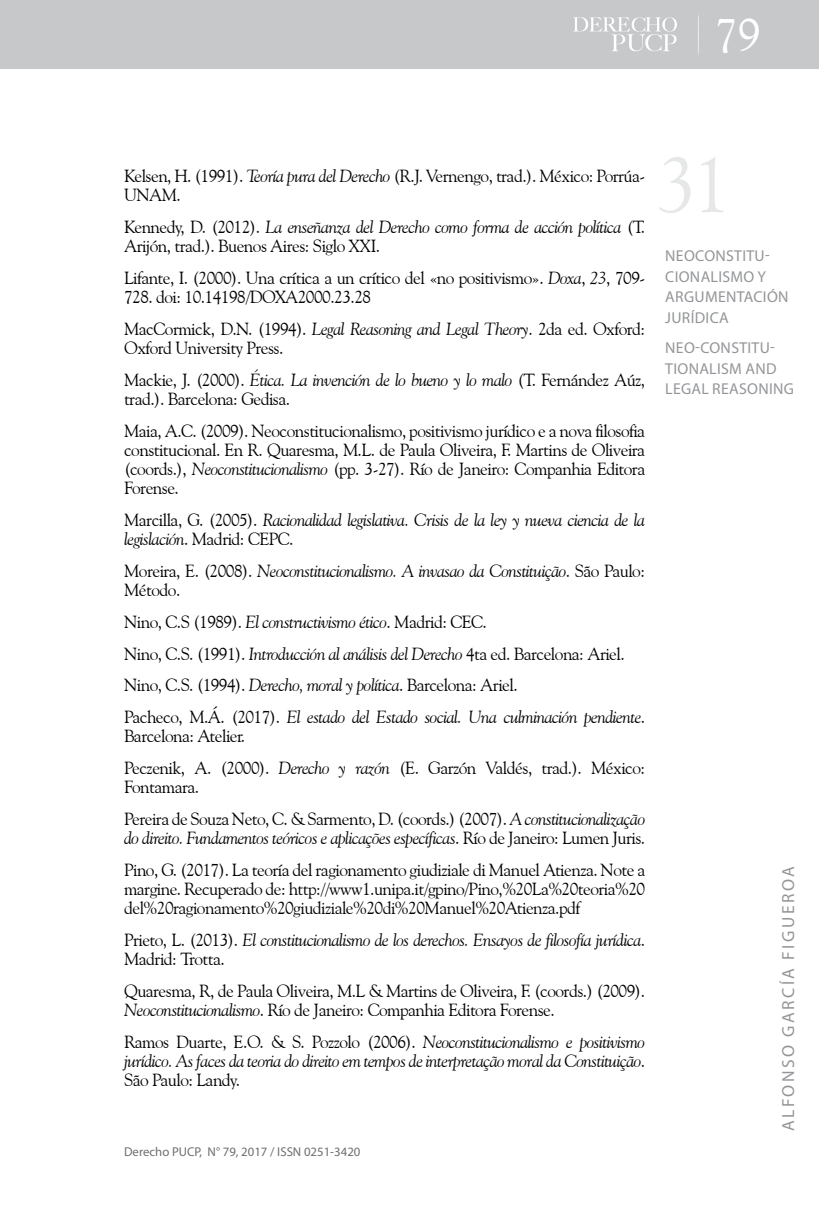
<style>
.page{position:relative;width:819px;height:1206px;background:#fff}
.page>*{position:absolute;margin:0;border:0;box-sizing:border-box;transform-origin:0 0}
.t1{font:78.75px "Goudy Old Style BT";color:#e6e7e8}
.t2{font:46.38px "Goudy Old Style BT";color:#fff}
.t3{font:17.5px/19.2px "Goudy Old Style BT";letter-spacing:-.03em;color:#000}
.t4{font:italic 17.5px/19.2px "Goudy Old Style BT";letter-spacing:-.03em;color:#000}
.t5{font:17.5px "Myriad Pro";letter-spacing:.14em;color:#939598}
.t6{font:15.75px/20.7px "Myriad Pro";letter-spacing:.02em;color:#939598}
.t7{font:12.78px "Myriad Pro";color:#6d6e71}
.s1{font-style:italic}
.s2{font-style:normal}
</style>
<div class="page">
<div style="left:0;top:0;width:819px;height:69px;background:#c7c8ca"></div>
<svg style="left:573px;top:17px;width:104px;height:34px"></svg>
<h2 class="t2" style="left:714px;top:6px;width:47px">79</h2>
<p class="t3" style="left:124px;top:166px;width:522px">Kelsen, H. (1991). <span class="s1">Teoría pura del Derecho</span> (R.J. Vernengo, trad.). México: Porrúa-<br>UNAM.</p>
<p class="t3" style="left:124px;top:217px;width:522px">Kennedy, D. (2012). <span class="s1">La enseñanza del Derecho como forma de acción política</span> (T.<br>Arijón, trad.). Buenos Aires: Siglo XXI.</p>
<p class="t3" style="left:124px;top:268px;width:522px">Lifante, I. (2000). Una crítica a un crítico del «no positivismo». <span class="s1">Doxa</span>, <span class="s1">23</span>, 709-<br>728. doi: 10.14198/DOXA2000.23.28</p>
<p class="t3" style="left:124px;top:319px;width:522px">MacCormick, D.N. (1994). <span class="s1">Legal Reasoning and Legal Theory</span>. 2da ed. Oxford:<br>Oxford University Press.</p>
<p class="t3" style="left:124px;top:370px;width:522px">Mackie, J. (2000). <span class="s1">Ética. La invención de lo bueno y lo malo</span> (T. Fernández Aúz, trad.). Barcelona: Gedisa.</p>
<p class="t3" style="left:124px;top:421px;width:522px;text-align:justify">Maia, A.C. (2009). Neoconstitucionalismo, positivismo jurídico e a nova filosofia constitucional. En R. Quaresma, M.L. de Paula Oliveira, F. Martins de Oliveira (coords.), <span class="s1">Neoconstitucionalismo</span> (pp. 3-27). Río de Janeiro: Companhia Editora Forense.</p>
<p class="t4" style="left:124px;top:510px;width:522px"><span class="s2">Marcilla, G. (2005).</span> Racionalidad legislativa. Crisis de la ley y nueva ciencia de la legislación<span class="s2">. Madrid: CEPC.</span></p>
<p class="t4" style="left:124px;top:561px;width:522px"><span class="s2">Moreira, E. (2008).</span> Neoconstitucionalismo. A invasao da Constituição<span class="s2">. São Paulo:<br>Método.</span></p>
<p class="t4" style="left:124px;top:606px;width:522px;line-height:31.7px"><span class="s2">Nino, C.S (1989).</span> El constructivismo ético<span class="s2">. Madrid: CEC.<br>Nino, C.S. (1991).</span> Introducción al análisis del Derecho <span class="s2">4ta ed. Barcelona: Ariel.<br>Nino, C.S. (1994).</span> Derecho, moral y política<span class="s2">. Barcelona: Ariel.<br>Pacheco, M.Á. (2017).</span> El estado del Estado social. Una culminación pendiente<span class="s2">.</span></p>
<p class="t3" style="left:124px;top:720px;width:522px;line-height:31.7px">Barcelona: Atelier.<br>Peczenik, A. (2000). <span class="s1">Derecho y razón</span> (E. Garzón Valdés, trad.). México:</p>
<p class="t3" style="left:124px;top:771px;width:522px;line-height:31.7px">Fontamara.<br>Pereira de Souza Neto, C. &amp; Sarmento, D. (coords.) (2007). <span class="s1">A constitucionalização</span></p>
<p class="t3" style="left:124px;top:822px;width:522px;line-height:31.7px"><span class="s1">do direito. Fundamentos teóricos e aplicações específicas</span>. Río de Janeiro: Lumen Juris.<br>Pino, G. (2017). La teoría del ragionamento giudiziale di Manuel Atienza. Note a</p>
<p class="t3" style="left:124px;top:879px;width:522px">margine. Recuperado de: http://www1.unipa.it/gpino/Pino,%20La%20teoria%20 del%20ragionamento%20giudiziale%20di%20Manuel%20Atienza.pdf</p>
<p class="t4" style="left:124px;top:930px;width:522px"><span class="s2">Prieto, L. (2013).</span> El constitucionalismo de los derechos. Ensayos de filosofía jurídica<span class="s2">.<br>Madrid: Trotta.</span></p>
<p class="t3" style="left:124px;top:980px;width:522px">Quaresma, R, de Paula Oliveira, M.L &amp; Martins de Oliveira, F. (coords.) (2009).<br><span class="s1">Neoconstitucionalismo</span>. Río de Janeiro: Companhia Editora Forense.</p>
<p class="t4" style="left:124px;top:1031px;width:522px;text-align:justify"><span class="s2">Ramos Duarte, E.O. &amp; S. Pozzolo (2006).</span> Neoconstitucionalismo e positivismo jurídico. As faces da teoria do direito em tempos de interpretação moral da Constituição<span class="s2">.<br>São Paulo: Landy.</span></p>
<p class="t7" style="left:124px;top:1144px;width:238px">Derecho PUCP, N° 79, 2017 / ISSN 0251-3420</p>
<h1 class="t1" style="left:657px;top:136px;width:75px">31</h1>
<p class="t6" style="left:665px;top:245px;width:125px">NEOCONSTITU-<br>CIONALISMO Y<br>ARGUMENTACIÓN<br>JURÍDICA</p>
<p class="t6" style="left:665px;top:337px;width:130px">NEO-CONSTITU-<br>TIONALISM AND<br>LEGAL REASONING</p>
<p class="t5" style="left:777px;top:1131px;width:266px;rotate:-90deg">ALFONSO GARCÍA FIGUEROA</p>
</div>
